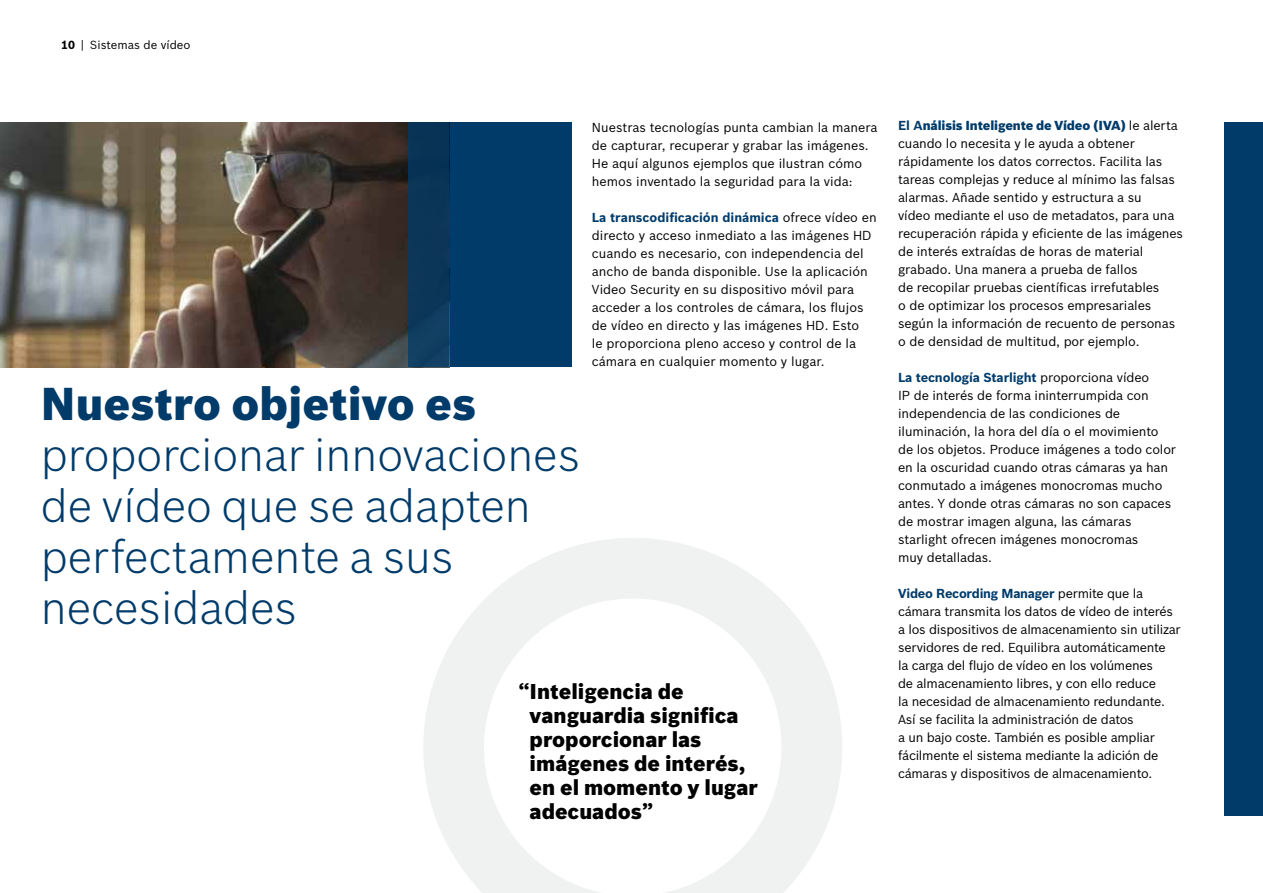
<style>
.page{position:relative;width:1263px;height:893px;background:#fff}
.page>*{position:absolute;margin:0;border:0;box-sizing:border-box;transform-origin:0 0}
.t1{font:300 45px/51px "Bosch Sans";color:#003b6a}
.t2{font:900 45px "Bosch Sans";color:#003b6a}
.t3{font:900 21px/24px "Bosch Sans";color:#000}
.t4{font:12.75px/18px "Bosch Sans";letter-spacing:-.01em;color:#000}
.t5{font:11.55px "Bosch Sans";color:#000}
.s1{font-weight:700}
.s2{font-weight:700;color:#003b6a}
.s3{font-weight:900;color:#003b6a}
</style>
<div class="page">
<div style="left:1225px;top:122px;width:38px;height:694px;background:#003b6a"></div>
<svg style="left:423px;top:538px;width:419px;height:355px"></svg>
<div style="left:434px;top:122px;width:137px;height:245px;background:#003b6a"></div>
<img style="left:0;top:122px;width:408px;height:245px">
<div style="left:408px;top:122px;width:41px;height:245px;background:#0c3657"></div>
<p class="t5" style="left:61px;top:36px;width:131px"><span class="s1">10</span> | Sistemas de vídeo</p>
<h1 class="t2" style="left:41px;top:369px;width:437px">Nuestro objetivo es</h1>
<h1 class="t1" style="left:41px;top:426px;width:541px">proporcionar innovaciones de vídeo que se adapten perfectamente a sus necesidades</h1>
<p class="t4" style="left:592px;top:118px;width:287px">Nuestras tecnologías punta cambian la manera de capturar, recuperar y grabar las imágenes.<br>He aquí algunos ejemplos que ilustran cómo hemos inventado la seguridad para la vida:</p>
<p class="t4" style="left:592px;top:208px;width:286px"><span class="s2">La transcodificación dinámica</span> ofrece vídeo en directo y acceso inmediato a las imágenes HD cuando es necesario, con independencia del ancho de banda disponible. Use la aplicación Video Security en su dispositivo móvil para acceder a los controles de cámara, los flujos de vídeo en directo y las imágenes HD. Esto<br>le proporciona pleno acceso y control de la cámara en cualquier momento y lugar.</p>
<h2 class="t3" style="left:530px;top:678px;width:230px;text-indent:-11px">“Inteligencia de vanguardia significa proporcionar las imágenes de interés, en el momento y lugar adecuados”</h2>
<p class="t4" style="left:898px;top:115px;width:286px"><span class="s2">El A</span><span class="s3">nálisis Inteligente de Vídeo (IVA)</span> le alerta cuando lo necesita y le ayuda a obtener rápidamente los datos correctos. Facilita las tareas complejas y reduce al mínimo las falsas alarmas. Añade sentido y estructura a su<br>vídeo mediante el uso de metadatos, para una recuperación rápida y eficiente de las imágenes de interés extraídas de horas de material grabado. Una manera a prueba de fallos<br>de recopilar pruebas científicas irrefutables<br>o de optimizar los procesos empresariales según la información de recuento de personas o de densidad de multitud, por ejemplo.</p>
<p class="t4" style="left:898px;top:368px;width:279px"><span class="s2">La tecnología Starlight</span> proporciona vídeo<br>IP de interés de forma ininterrumpida con independencia de las condiciones de iluminación, la hora del día o el movimiento de los objetos. Produce imágenes a todo color en la oscuridad cuando otras cámaras ya han conmutado a imágenes monocromas mucho antes. Y donde otras cámaras no son capaces de mostrar imagen alguna, las cámaras starlight ofrecen imágenes monocromas<br>muy detalladas.</p>
<p class="t4" style="left:898px;top:584px;width:284px"><span class="s2">Video Recording Manager</span> permite que la cámara transmita los datos de vídeo de interés a los dispositivos de almacenamiento sin utilizar servidores de red. Equilibra automáticamente<br>la carga del flujo de vídeo en los volúmenes<br>de almacenamiento libres, y con ello reduce<br>la necesidad de almacenamiento redundante.<br>Así se facilita la administración de datos<br>a un bajo coste. También es posible ampliar fácilmente el sistema mediante la adición de cámaras y dispositivos de almacenamiento.</p>
</div>
